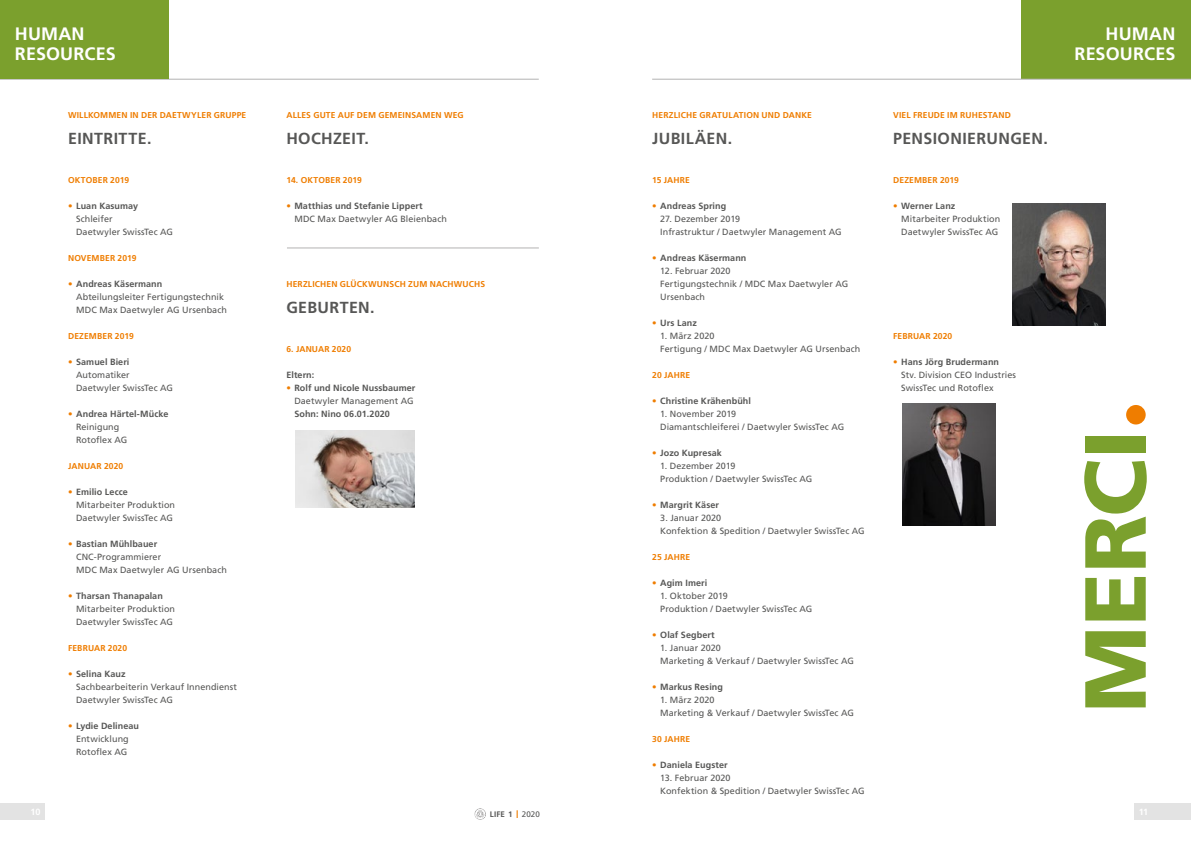
<style>
.page{position:relative;width:1191px;height:842px;background:#fff}
.page>*{position:absolute;margin:0;border:0;box-sizing:border-box;transform-origin:0 0}
.t1{font:900 86.5px "Frutiger LT Com";color:#7ba02d}
.t2{font:700 18px/20px "Frutiger LT Com";letter-spacing:.01em;color:#fff;text-align:right}
.t3{font:700 16px "Frutiger LT Com";letter-spacing:.025em;color:#575756}
.t4{font:9px/13px "Frutiger LT Com";letter-spacing:.005em;color:#575756}
.t5{font:700 9px/13px "Frutiger LT Com";letter-spacing:.01em;color:#575756;text-align:right}
.t6{font:700 9px "Frutiger LT Com";color:#fff}
.t7{font:700 8.5px "Frutiger LT Com";letter-spacing:.015em;color:#ef7d00}
.t8{font:700 8px "Frutiger LT Com";color:#575756}
.s1{color:#ef7d00}
.s2{font-weight:700}
.s3{font-weight:400;color:#ef7d00}
.s4{font-weight:400}
.s5{font-weight:400;font-size:11px;color:#ef7d00}
</style>
<div class="page">
<div style="left:1021px;top:0;width:170px;height:79px;background:#7ba02d"></div>
<hr style="left:0;top:79px;width:539px;height:1px;background:#b3b2b2">
<hr style="left:287px;top:248px;width:252px;height:1px;background:#b3b2b2">
<hr style="left:652px;top:79px;width:539px;height:1px;background:#b3b2b2">
<div style="left:0;top:0;width:168px;height:79px;background:#7ba02d"></div>
<div style="left:0;top:804px;width:45px;height:16px;background:#e3e3e3"></div>
<div style="left:1126px;top:405px;width:19px;height:19px;background:#ef7d00;border-radius:50%"></div>
<img style="left:1012px;top:204px;width:94px;height:122px">
<img style="left:902px;top:404px;width:94px;height:122px">
<img style="left:296px;top:430px;width:118px;height:78px">
<svg style="left:474px;top:808px;width:12px;height:12px"></svg>
<div style="left:1134px;top:804px;width:57px;height:16px;background:#e3e3e3"></div>
<h2 class="t2" style="left:15px;top:24px;width:102px;text-align:left">HUMAN<br>RESOURCES</h2>
<p class="t7" style="left:68px;top:110px;width:180px">WILLKOMMEN IN DER DAETWYLER GRUPPE</p>
<p class="t7" style="left:652px;top:110px;width:161px">HERZLICHE GRATULATION UND DANKE</p>
<p class="t7" style="left:893px;top:110px;width:119px">VIEL FREUDE IM RUHESTAND</p>
<p class="t7" style="left:286px;top:110px;width:179px">ALLES GUTE AUF DEM GEMEINSAMEN WEG</p>
<h3 class="t3" style="left:286px;top:128px;width:84px">HOCHZEIT.</h3>
<h3 class="t3" style="left:652px;top:128px;width:82px">JUBILÄEN.</h3>
<h3 class="t3" style="left:893px;top:128px;width:156px">PENSIONIERUNGEN.</h3>
<h3 class="t3" style="left:68px;top:128px;width:85px">EINTRITTE.</h3>
<p class="t7" style="left:68px;top:175px;width:63px">OKTOBER 2019</p>
<p class="t4" style="left:76px;top:199px;width:98px;text-indent:-8px"><span class="s1">•</span> <span class="s2">Luan Kasumay<br></span>Schleifer<br>Daetwyler SwissTec AG</p>
<p class="t7" style="left:68px;top:253px;width:70px">NOVEMBER 2019</p>
<p class="t4" style="left:76px;top:277px;width:152px;text-indent:-8px"><span class="s1">•</span> <span class="s2">Andreas Käsermann<br></span>Abteilungsleiter Fertigungstechnik<br>MDC Max Daetwyler AG Ursenbach</p>
<p class="t7" style="left:68px;top:331px;width:67px">DEZEMBER 2019</p>
<p class="t4" style="left:76px;top:355px;width:98px;text-indent:-8px"><span class="s1">•</span> <span class="s2">Samuel Bieri<br></span>Automatiker<br>Daetwyler SwissTec AG</p>
<p class="t4" style="left:76px;top:407px;width:94px;text-indent:-8px"><span class="s1">•</span> <span class="s2">Andrea Härtel-Mücke<br></span>Reinigung<br>Rotoflex AG</p>
<p class="t7" style="left:68px;top:461px;width:57px">JANUAR 2020</p>
<p class="t4" style="left:76px;top:485px;width:101px;text-indent:-8px"><span class="s1">•</span> <span class="s2">Emilio Lecce<br></span>Mitarbeiter Produktion<br>Daetwyler SwissTec AG</p>
<p class="t4" style="left:76px;top:537px;width:152px;text-indent:-8px"><span class="s1">•</span> <span class="s2">Bastian Mühlbauer<br></span>CNC-Programmierer<br>MDC Max Daetwyler AG Ursenbach</p>
<p class="t4" style="left:76px;top:589px;width:101px;text-indent:-8px"><span class="s1">•</span> <span class="s2">Tharsan Thanapalan<br></span>Mitarbeiter Produktion<br>Daetwyler SwissTec AG</p>
<p class="t7" style="left:68px;top:643px;width:61px">FEBRUAR 2020</p>
<p class="t4" style="left:76px;top:667px;width:162px;text-indent:-8px"><span class="s1">•</span> <span class="s2">Selina Kauz<br></span>Sachbearbeiterin Verkauf Innendienst<br>Daetwyler SwissTec AG</p>
<p class="t4" style="left:68px;top:719px;width:72px;text-align:center"><span class="s1">•</span> <span class="s2">Lydie Delineau<br></span>Entwicklung<br>Rotoflex AG</p>
<p class="t7" style="left:286px;top:175px;width:77px">14. OKTOBER 2019</p>
<p class="t4" style="left:294px;top:199px;width:154px;text-indent:-8px"><span class="s1">•</span> <span class="s2">Matthias und Stefanie Lippert<br></span>MDC Max Daetwyler AG Bleienbach</p>
<p class="t7" style="left:286px;top:279px;width:200px">HERZLICHEN GLÜCKWUNSCH ZUM NACHWUCHS</p>
<h3 class="t3" style="left:286px;top:297px;width:90px">GEBURTEN.</h3>
<p class="t7" style="left:286px;top:344px;width:66px">6. JANUAR 2020</p>
<p class="t5" style="left:286px;top:368px;width:29px">Eltern:</p>
<p class="t5" style="left:286px;top:381px;width:130px"><span class="s3">•</span> Rolf und Nicole Nussbaumer<br><span class="s4">Daetwyler Management AG</span></p>
<p class="t5" style="left:294px;top:407px;width:97px">Sohn: Nino 06.01.2020</p>
<p class="t7" style="left:652px;top:175px;width:39px">15 JAHRE</p>
<p class="t5" style="left:652px;top:199px;width:75px"><span class="s3">•</span> Andreas Spring</p>
<p class="t4" style="left:660px;top:212px;width:183px">27. Dezember 2019<br>Infrastruktur / Daetwyler Management AG</p>
<p class="t5" style="left:652px;top:251px;width:96px"><span class="s3">•</span> Andreas Käsermann</p>
<p class="t4" style="left:660px;top:264px;width:189px">12. Februar 2020<br>Fertigungstechnik / MDC Max Daetwyler AG<br>Ursenbach</p>
<p class="t5" style="left:652px;top:316px;width:46px"><span class="s3">•</span> Urs Lanz</p>
<p class="t4" style="left:660px;top:329px;width:202px">1. März 2020<br>Fertigung / MDC Max Daetwyler AG Ursenbach</p>
<p class="t7" style="left:652px;top:370px;width:39px">20 JAHRE</p>
<p class="t5" style="left:652px;top:394px;width:100px"><span class="s3">•</span> Christine Krähenbühl</p>
<p class="t4" style="left:660px;top:407px;width:185px">1. November 2019<br>Diamantschleiferei / Daetwyler SwissTec AG</p>
<p class="t5" style="left:652px;top:446px;width:71px"><span class="s3">•</span> Jozo Kupresak</p>
<p class="t4" style="left:660px;top:459px;width:154px">1. Dezember 2019<br>Produktion / Daetwyler SwissTec AG</p>
<p class="t5" style="left:652px;top:498px;width:68px"><span class="s3">•</span> Margrit Käser</p>
<p class="t4" style="left:660px;top:511px;width:206px">3. Januar 2020<br>Konfektion &amp; Spedition / Daetwyler SwissTec AG</p>
<p class="t7" style="left:652px;top:552px;width:39px">25 JAHRE</p>
<p class="t5" style="left:652px;top:576px;width:56px"><span class="s3">•</span> Agim Imeri</p>
<p class="t4" style="left:660px;top:589px;width:154px">1. Oktober 2019<br>Produktion / Daetwyler SwissTec AG</p>
<p class="t5" style="left:652px;top:628px;width:64px"><span class="s3">•</span> Olaf Segbert</p>
<p class="t4" style="left:660px;top:641px;width:195px">1. Januar 2020<br>Marketing &amp; Verkauf / Daetwyler SwissTec AG</p>
<p class="t5" style="left:652px;top:680px;width:72px"><span class="s3">•</span> Markus Resing</p>
<p class="t4" style="left:660px;top:693px;width:195px">1. März 2020<br>Marketing &amp; Verkauf / Daetwyler SwissTec AG</p>
<p class="t7" style="left:652px;top:734px;width:40px">30 JAHRE</p>
<p class="t5" style="left:652px;top:758px;width:77px"><span class="s3">•</span> Daniela Eugster</p>
<p class="t4" style="left:660px;top:771px;width:206px">13. Februar 2020<br>Konfektion &amp; Spedition / Daetwyler SwissTec AG</p>
<p class="t7" style="left:893px;top:175px;width:67px">DEZEMBER 2019</p>
<p class="t4" style="left:901px;top:199px;width:101px;text-indent:-8px"><span class="s1">•</span> <span class="s2">Werner Lanz<br></span>Mitarbeiter Produktion<br>Daetwyler SwissTec AG</p>
<p class="t7" style="left:893px;top:331px;width:61px">FEBRUAR 2020</p>
<p class="t4" style="left:901px;top:355px;width:116px;text-indent:-8px"><span class="s1">•</span> <span class="s2">Hans Jörg Brudermann<br></span>Stv. Division CEO Industries<br>SwissTec und Rotoflex</p>
<h2 class="t2" style="left:1074px;top:24px;width:102px">HUMAN<br>RESOURCES</h2>
<h1 class="t1" style="left:1062px;top:713px;width:284px;rotate:-90deg">MERCI</h1>
<p class="t6" style="left:30px;top:806px;width:11px">10</p>
<p class="t8" style="left:490px;top:809px;width:52px">LIFE 1 <span class="s5">I</span> <span class="s4">2020</span></p>
<p class="t6" style="left:1138px;top:806px;width:11px">11</p>
</div>
